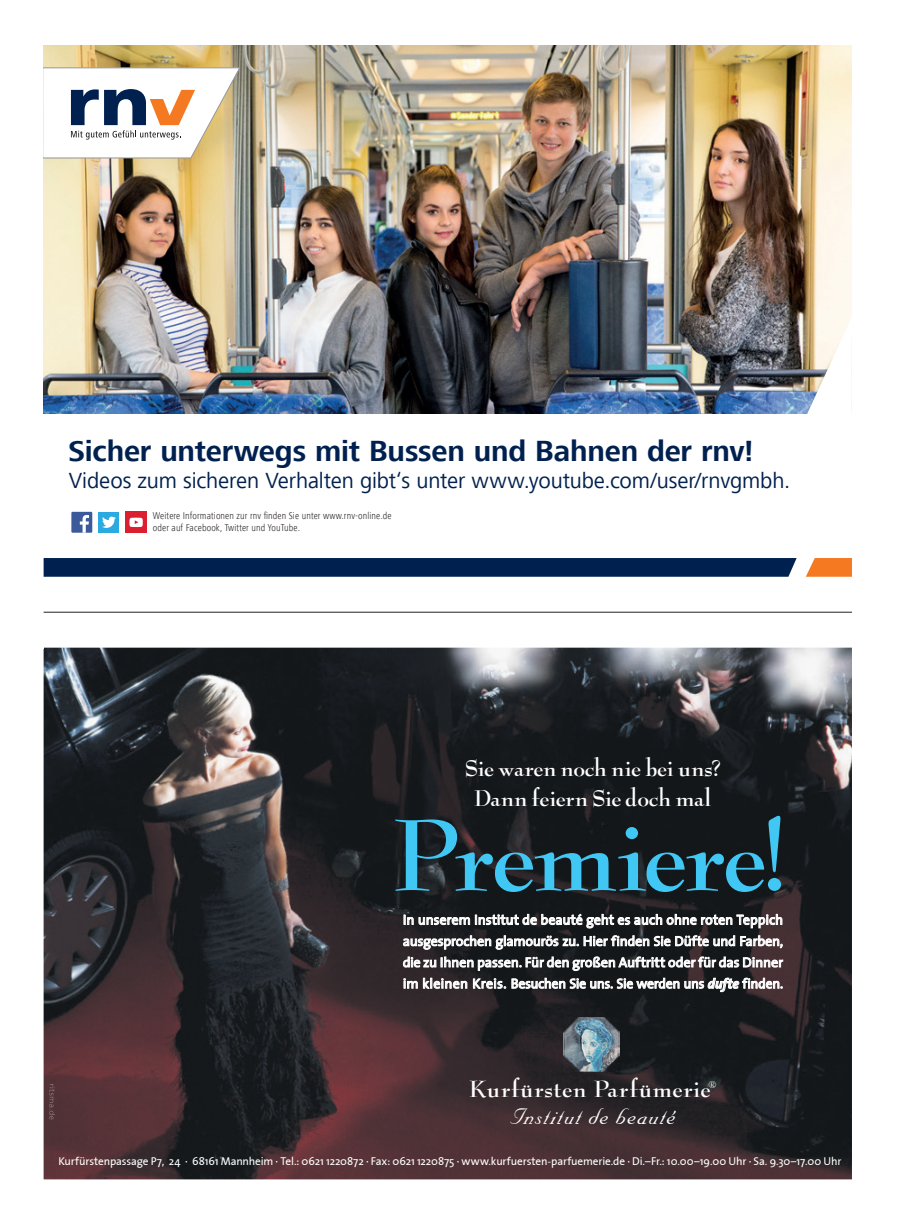
<style>
.page{position:relative;width:897px;height:1223px;background:#fff}
.page>*{position:absolute;margin:0;border:0;box-sizing:border-box;transform-origin:0 0}
.t1{font:97px "Bernhard Modern ICG Bold";letter-spacing:-.02em;color:#40c7f4}
.t2{font:700 30px "Frutiger Next LTCE";letter-spacing:-.005em;color:#00214f}
.t3{font:26.75px "Nuptial Script LT Std";letter-spacing:.035em;color:#fff}
.t4{font:22.5px "Frutiger Next LTCE";letter-spacing:-.005em;color:#00214f}
.t5{font:22.38px "Bernhard Modern ICG Bold";letter-spacing:.04em;color:#fff}
.t6{font:21.75px/30.5px "Bernhard Modern ICG Bold";color:#fff;text-align:center}
.t7{font:13.75px/21.2px "The Sans Plain";letter-spacing:-.01em;color:#fff;text-align:justify}
.t8{font:11.25px "The Sans Plain";letter-spacing:-.01em;color:#fff}
.t9{font:300 condensed 10.12px/12.2px "Frutiger Next LTCE";letter-spacing:.01em;color:#231f20}
.t10{font:9.62px "Bernhard Modern ICG Bold";color:#fff}
.s1{font-family:"The Sans";font-weight:700;font-style:italic}
</style>
<div class="page">
<hr style="left:44px;top:612px;width:807px;height:1px;background:#231f20">
<img style="left:44px;top:647px;width:807px;height:532px">
<svg style="left:404px;top:913px;width:378px;height:15px"></svg>
<svg style="left:403px;top:935px;width:380px;height:15px"></svg>
<svg style="left:403px;top:956px;width:380px;height:15px"></svg>
<svg style="left:403px;top:977px;width:64px;height:12px"></svg>
<svg style="left:473px;top:977px;width:310px;height:15px"></svg>
<img style="left:563px;top:1017px;width:56px;height:54px">
<img style="left:49px;top:1084px;width:6px;height:35px">
<img style="left:44px;top:45px;width:807px;height:368px">
<img style="left:775px;top:316px;width:76px;height:98px">
<div style="left:98px;top:512px;width:21px;height:20px;background:#2aaae1"></div>
<svg style="left:102px;top:516px;width:14px;height:12px"></svg>
<div style="left:126px;top:512px;width:21px;height:21px;background:#db1e30"></div>
<svg style="left:129px;top:517px;width:14px;height:10px"></svg>
<div style="left:71px;top:512px;width:21px;height:20px;background:#3c5a99"></div>
<svg style="left:80px;top:515px;width:9px;height:17px"></svg>
<svg style="left:806px;top:558px;width:45px;height:18px"></svg>
<div style="left:44px;top:558px;width:752px;height:18px;background:#00214f"></div>
<svg style="left:44px;top:67px;width:197px;height:92px"></svg>
<h2 class="t2" style="left:68px;top:434px;width:686px">Sicher unterwegs mit Bussen und Bahnen der rnv!</h2>
<h3 class="t4" style="left:69px;top:468px;width:723px">Videos zum sicheren Verhalten gibt‘s unter www.youtube.com/user/rnvgmbh.</h3>
<p class="t9" style="left:153px;top:510px;width:240px">Weitere Informationen zur rnv finden Sie unter www.rnv-online.de oder auf Facebook, Twitter und YouTube.</p>
<h3 class="t6" style="left:465px;top:753px;width:257px">Sie waren noch nie bei uns?<br>Dann feiern Sie doch mal</h3>
<h1 class="t1" style="left:394px;top:801px;width:391px">Premiere!</h1>
<p class="t7" style="left:403px;top:908px;width:382px">In unserem Institut de beauté geht es auch ohne roten Teppich ausgesprochen glamourös zu. Hier finden Sie Düfte und Farben, die zu Ihnen passen. Für den großen Auftritt oder für das Dinner im kleinen Kreis. Besuchen Sie uns. Sie werden uns <span class="s1">dufte</span> finden.</p>
<h3 class="t5" style="left:469px;top:1076px;width:242px">Kurfürsten Parfümerie</h3>
<p class="t10" style="left:708px;top:1079px;width:9px">®</p>
<h3 class="t3" style="left:510px;top:1101px;width:167px">Institut de beauté</h3>
<p class="t8" style="left:58px;top:1151px;width:784px">Kurfürstenpassage P7, 24 ∙ 68161 Mannheim ∙ Tel.: 0621 1220872 ∙ Fax: 0621 1220875 ∙ www.kurfuersten-parfuemerie.de ∙ Di.–Fr.: 10.00–19.00 Uhr ∙ Sa. 9.30–17.00 Uhr</p>
</div>
